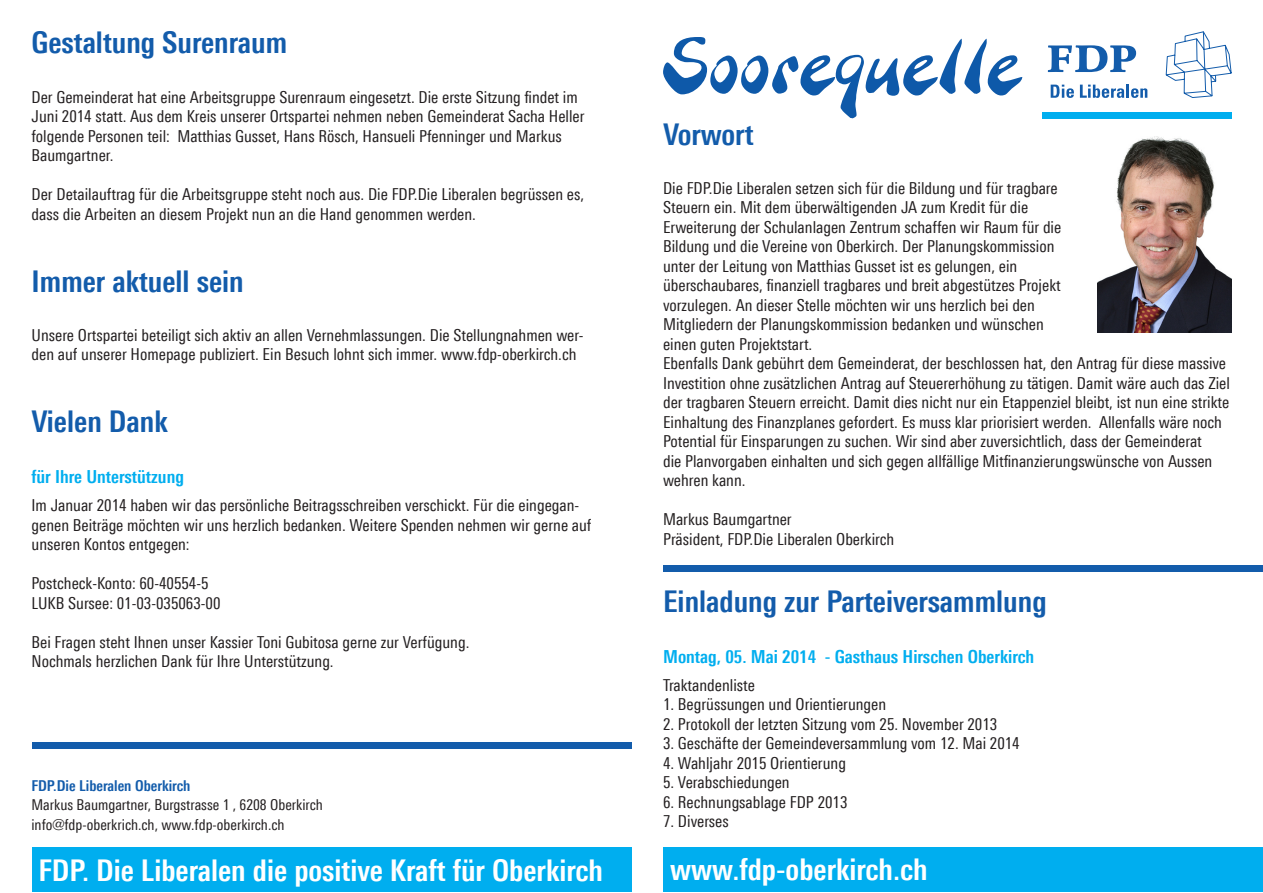
<style>
.page{position:relative;width:1263px;height:893px;background:#fff}
.page>*{position:absolute;margin:0;border:0;box-sizing:border-box;transform-origin:0 0}
._01_Titel{font:700 30px "Linotype Univers 620 Cn";color:#135cab}
._01_Titel-2{font:700 30px "Linotype Univers 620 Cn";color:#fff}
._02_untertitel{font:700 18px "Linotype Univers 620 Cn";color:#00aeef}
._04_massentext{font:16.5px/19.5px "Linotype Univers 420 Cn";color:#231f20}
._04_massentext-2{font:15px "Linotype Univers 420 Cn";color:#231f20}
._06_footer_fdp_ortsp{font:700 15px "Linotype Univers 620 Cn";color:#135cab}
</style>
<div class="page">
<div style="left:663px;top:847px;width:600px;height:45px;background:#00aeef"></div>
<div style="left:32px;top:848px;width:599px;height:44px;background:#00aeef"></div>
<div style="left:1042px;top:112px;width:189px;height:6px;background:#00aeef"></div>
<svg style="left:1051px;top:85px;width:23px;height:13px"></svg>
<svg style="left:1080px;top:85px;width:67px;height:13px"></svg>
<svg style="left:1048px;top:45px;width:88px;height:27px"></svg>
<svg style="left:1166px;top:32px;width:65px;height:66px"></svg>
<div style="left:663px;top:566px;width:600px;height:6px;background:#135cab"></div>
<div style="left:32px;top:742px;width:599px;height:7px;background:#135cab"></div>
<svg style="left:663px;top:37px;width:359px;height:81px"></svg>
<img style="left:1097px;top:136px;width:134px;height:196px">
<p class="_01_Titel" style="left:32px;top:25px;width:257px">Gestaltung Surenraum</p>
<p class="_04_massentext" style="left:32px;top:87px;width:554px">Der Gemeinderat hat eine Arbeitsgruppe Surenraum eingesetzt. Die erste Sitzung findet im Juni 2014 statt. Aus dem Kreis unserer Ortspartei nehmen neben Gemeinderat Sacha Heller folgende Personen teil: Matthias Gusset, Hans Rösch, Hansueli Pfenninger und Markus Baumgartner.</p>
<p class="_04_massentext" style="left:32px;top:184px;width:554px">Der Detailauftrag für die Arbeitsgruppe steht noch aus. Die FDP.Die Liberalen begrüssen es, dass die Arbeiten an diesem Projekt nun an die Hand genommen werden.</p>
<p class="_01_Titel" style="left:32px;top:263px;width:214px">Immer aktuell sein</p>
<p class="_04_massentext" style="left:32px;top:325px;width:553px">Unsere Ortspartei beteiligt sich aktiv an allen Vernehmlassungen. Die Stellungnahmen wer&shy;den auf unserer Homepage publiziert. Ein Besuch lohnt sich immer. www.fdp-oberkirch.ch</p>
<p class="_01_Titel" style="left:32px;top:404px;width:138px">Vielen Dank</p>
<p class="_02_untertitel" style="left:32px;top:466px;width:154px">für Ihre Unterstützung</p>
<p class="_04_massentext" style="left:32px;top:495px;width:561px">Im Januar 2014 haben wir das persönliche Beitragsschreiben verschickt. Für die eingegan&shy;genen Beiträge möchten wir uns herzlich bedanken. Weitere Spenden nehmen wir gerne auf unseren Kontos entgegen:</p>
<p class="_04_massentext" style="left:32px;top:573px;width:179px">Postcheck-Konto: 60-40554-5</p>
<p class="_04_massentext" style="left:32px;top:593px;width:190px">LUKB Sursee: 01-03-035063-00</p>
<p class="_04_massentext" style="left:32px;top:632px;width:439px">Bei Fragen steht Ihnen unser Kassier Toni Gubitosa gerne zur Verfügung.</p>
<p class="_04_massentext" style="left:32px;top:651px;width:304px">Nochmals herzlichen Dank für Ihre Unterstützung.</p>
<p class="_06_footer_fdp_ortsp" style="left:31px;top:777px;width:161px">FDP.Die Liberalen Oberkirch</p>
<p class="_04_massentext-2" style="left:31px;top:796px;width:293px">Markus Baumgartner, Burgstrasse 1 , 6208 Oberkirch</p>
<p class="_04_massentext-2" style="left:31px;top:816px;width:255px">info@fdp-oberkrich.ch, www.fdp-oberkirch.ch</p>
<p class="_01_Titel" style="left:663px;top:116px;width:92px">Vorwort</p>
<p class="_04_massentext" style="left:663px;top:178px;width:396px">Die FDP.Die Liberalen setzen sich für die Bildung und für tragbare</p>
<p class="_04_massentext" style="left:663px;top:198px;width:367px">Steuern ein. Mit dem überwältigenden JA zum Kredit für die</p>
<p class="_04_massentext" style="left:663px;top:217px;width:400px">Erweiterung der Schulanlagen Zentrum schaffen wir Raum für die</p>
<p class="_04_massentext" style="left:663px;top:237px;width:393px">Bildung und die Vereine von Oberkirch. Der Planungskommission</p>
<p class="_04_massentext" style="left:663px;top:256px;width:356px">unter der Leitung von Matthias Gusset ist es gelungen, ein</p>
<p class="_04_massentext" style="left:663px;top:276px;width:399px">überschaubares, finanziell tragbares und breit abgestützes Projekt</p>
<p class="_04_massentext" style="left:663px;top:295px;width:373px">vorzulegen. An dieser Stelle möchten wir uns herzlich bei den</p>
<p class="_04_massentext" style="left:663px;top:315px;width:382px">Mitgliedern der Planungskommission bedanken und wünschen</p>
<p class="_04_massentext" style="left:663px;top:334px;width:151px">einen guten Projektstart.</p>
<p class="_04_massentext" style="left:663px;top:354px;width:568px">Ebenfalls Dank gebührt dem Gemeinderat, der beschlossen hat, den Antrag für diese massive Investition ohne zusätzlichen Antrag auf Steuererhöhung zu tätigen. Damit wäre auch das Ziel der tragbaren Steuern erreicht. Damit dies nicht nur ein Etappenziel bleibt, ist nun eine strikte Einhaltung des Finanzplanes gefordert. Es muss klar priorisiert werden. Allenfalls wäre noch Potential für Einsparungen zu suchen. Wir sind aber zuversichtlich, dass der Gemeinderat<br>die Planvorgaben einhalten und sich gegen allfällige Mitfinanzierungswünsche von Aussen wehren kann.</p>
<p class="_04_massentext" style="left:663px;top:510px;width:130px">Markus Baumgartner</p>
<p class="_04_massentext" style="left:663px;top:529px;width:233px">Präsident, FDP.Die Liberalen Oberkirch</p>
<p class="_01_Titel" style="left:663px;top:583px;width:385px">Einladung zur Parteiversammlung</p>
<p class="_02_untertitel" style="left:663px;top:645px;width:373px">Montag, 05. Mai 2014 - Gasthaus Hirschen Oberkirch</p>
<p class="_04_massentext" style="left:663px;top:675px;width:93px">Traktandenliste</p>
<p class="_04_massentext" style="left:663px;top:694px;width:225px">1. Begrüssungen und Orientierungen</p>
<p class="_04_massentext" style="left:663px;top:714px;width:336px">2. Protokoll der letzten Sitzung vom 25. November 2013</p>
<p class="_04_massentext" style="left:663px;top:733px;width:358px">3. Geschäfte der Gemeindeversammlung vom 12. Mai 2014</p>
<p class="_04_massentext" style="left:663px;top:753px;width:184px">4. Wahljahr 2015 Orientierung</p>
<p class="_04_massentext" style="left:663px;top:772px;width:128px">5. Verabschiedungen</p>
<p class="_04_massentext" style="left:663px;top:792px;width:186px">6. Rechnungsablage FDP 2013</p>
<p class="_04_massentext" style="left:663px;top:811px;width:67px">7. Diverses</p>
<p class="_01_Titel-2" style="left:39px;top:852px;width:566px">FDP. Die Liberalen die positive Kraft für Oberkirch</p>
<p class="_01_Titel-2" style="left:670px;top:852px;width:259px">www.fdp-oberkirch.ch</p>
</div>
